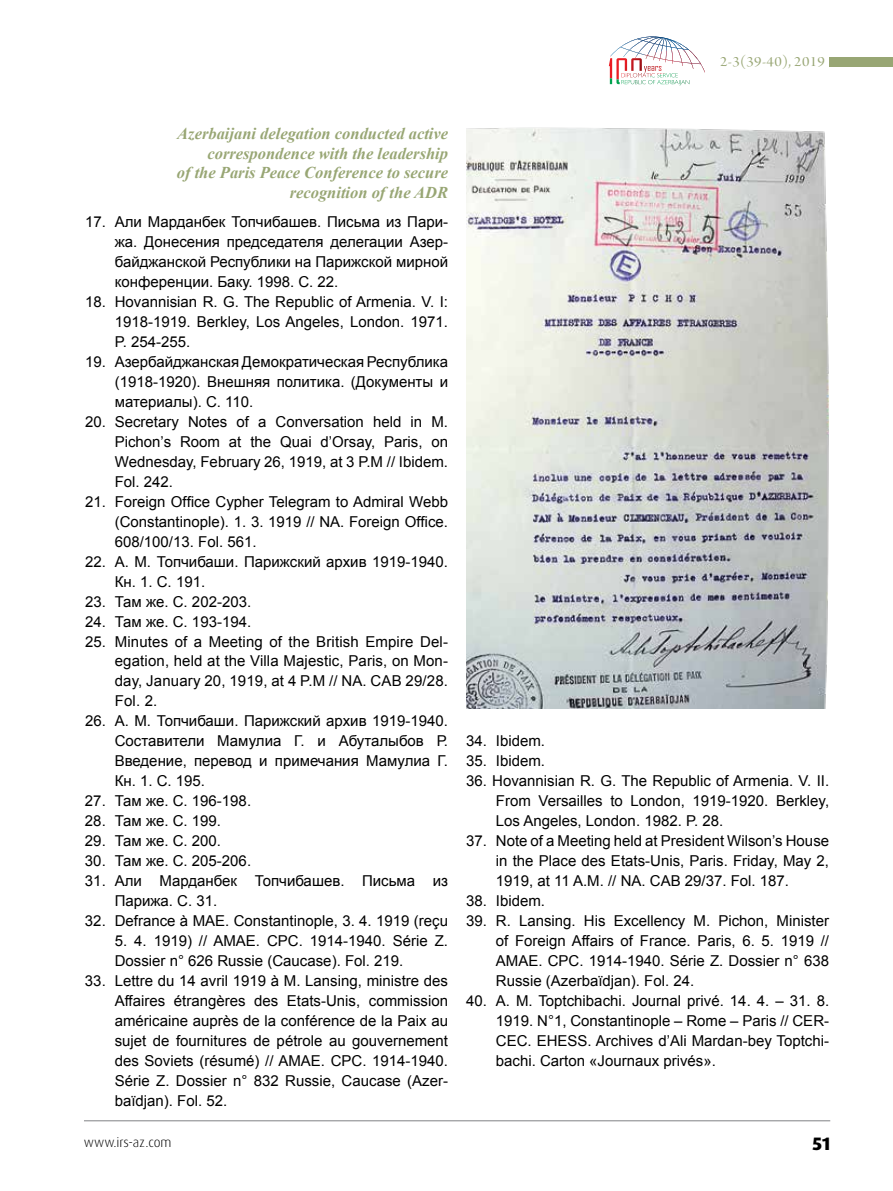
<style>
.page{position:relative;width:893px;height:1191px;background:#fff}
.page>*{position:absolute;margin:0;border:0;box-sizing:border-box;transform-origin:0 0}
.t1{font:800 18px "Dax Pro";color:#000}
.t2{font:italic 700 16.5px/19.8px "Times New Roman";color:#98a674;text-align:right}
.t3{font:15px/20px "Arial";color:#000;text-align:justify}
.t4{font:15px "Arno Pro Display";letter-spacing:.02em;color:#98a674;scale:1.1 1}
.t5{font:300 13.5px "Dax Pro";color:#000}
</style>
<div class="page">
<hr style="left:84px;top:1120px;width:746px;height:1px;background:#808285">
<svg style="left:609px;top:37px;width:96px;height:47px"></svg>
<div style="left:829px;top:57px;width:64px;height:9px;background:#98a674"></div>
<img style="left:466px;top:128px;width:363px;height:580px">
<p class="t4" style="left:720px;top:53px;width:97px">2-3(39-40), 2019</p>
<p class="t2" style="left:177px;top:123px;width:273px">Azerbaijani delegation conducted active correspondence with the leadership<br>of the Paris Peace Conference to secure recognition of the ADR</p>
<p class="t3" style="left:115px;top:212px;width:335px;text-indent:-30px">17. Али Марданбек Топчибашев. Письма из Пари&shy;жа. Донесения председателя делегации Азер&shy;байджанской Республики на Парижской мирной конференции. Баку. 1998. С. 22.</p>
<p class="t3" style="left:115px;top:292px;width:335px;text-indent:-30px">18. Hovannisian R. G. The Republic of Armenia. V. I:<br>1918-1919. Berkley, Los Angeles, London. 1971.<br>P. 254-255.</p>
<p class="t3" style="left:115px;top:352px;width:335px;text-indent:-30px">19. Азербайджанская Демократическая Республика (1918-1920). Внешняя политика. (Документы и материалы). С. 110.</p>
<p class="t3" style="left:115px;top:412px;width:335px;text-indent:-30px">20. Secretary Notes of a Conversation held in M.<br>Pichon’s Room at the Quai d’Orsay, Paris, on Wednesday, February 26, 1919, at 3 P.M // Ibidem.<br>Fol. 242.</p>
<p class="t3" style="left:115px;top:492px;width:335px;text-indent:-30px">21. Foreign Office Cypher Telegram to Admiral Webb (Constantinople). 1. 3. 1919 // NA. Foreign Office.<br>608/100/13. Fol. 561.</p>
<p class="t3" style="left:115px;top:551px;width:335px;text-indent:-30px">22. А. М. Топчибаши. Парижский архив 1919-1940.<br>Кн. 1. С. 191.</p>
<p class="t3" style="left:85px;top:591px;width:168px">23. Там же. С. 202-203.</p>
<p class="t3" style="left:85px;top:611px;width:168px">24. Там же. С. 193-194.</p>
<p class="t3" style="left:115px;top:631px;width:335px;text-indent:-30px">25. Minutes of a Meeting of the British Empire Del&shy;egation, held at the Villa Majestic, Paris, on Mon&shy;day, January 20, 1919, at 4 P.M // NA. CAB 29/28.<br>Fol. 2.</p>
<p class="t3" style="left:115px;top:711px;width:335px;text-indent:-30px">26. А. М. Топчибаши. Парижский архив 1919-1940.<br>Составители Мамулиа Г. и Абуталыбов Р.<br>Введение, перевод и примечания Мамулиа Г.<br>Кн. 1. С. 195.</p>
<p class="t3" style="left:85px;top:791px;width:168px">27. Там же. С. 196-198.</p>
<p class="t3" style="left:85px;top:811px;width:138px">28. Там же. С. 199.</p>
<p class="t3" style="left:85px;top:831px;width:138px">29. Там же. С. 200.</p>
<p class="t3" style="left:85px;top:851px;width:168px">30. Там же. С. 205-206.</p>
<p class="t3" style="left:115px;top:871px;width:335px;text-indent:-30px">31. Али Марданбек Топчибашев. Письма из<br>Парижа. С. 31.</p>
<p class="t3" style="left:85px;top:910px;width:365px">32. Defrance à MAE. Constantinople, 3. 4. 1919 (reçu</p>
<p class="t3" style="left:115px;top:930px;width:335px">5. 4. 1919) // AMAE. CPC. 1914-1940. Série Z.<br>Dossier n° 626 Russie (Caucase). Fol. 219.</p>
<p class="t3" style="left:115px;top:970px;width:335px;text-indent:-30px">33. Lettre du 14 avril 1919 à M. Lansing, ministre des Affaires étrangères des Etats-Unis, commission américaine auprès de la conférence de la Paix au sujet de fournitures de pétrole au gouvernement des Soviets (résumé) // AMAE. CPC. 1914-1940.<br>Série Z. Dossier n° 832 Russie, Caucase (Azer&shy;baïdjan). Fol. 52.</p>
<p class="t3" style="left:466px;top:731px;width:80px">34. Ibidem.</p>
<p class="t3" style="left:466px;top:751px;width:80px">35. Ibidem.</p>
<p class="t3" style="left:496px;top:771px;width:335px;text-indent:-30px">36. Hovannisian R. G. The Republic of Armenia. V. II.<br>From Versailles to London, 1919-1920. Berkley, Los Angeles, London. 1982. P. 28.</p>
<p class="t3" style="left:496px;top:831px;width:335px;text-indent:-30px">37. Note of a Meeting held at President Wilson’s House in the Place des Etats-Unis, Paris. Friday, May 2, 1919, at 11 A.M. // NA. CAB 29/37. Fol. 187.</p>
<p class="t3" style="left:466px;top:891px;width:80px">38. Ibidem.</p>
<p class="t3" style="left:496px;top:910px;width:335px;text-indent:-30px">39. R. Lansing. His Excellency M. Pichon, Minister of Foreign Affairs of France. Paris, 6. 5. 1919 // AMAE. CPC. 1914-1940. Série Z. Dossier n° 638<br>Russie (Azerbaïdjan). Fol. 24.</p>
<p class="t3" style="left:496px;top:990px;width:335px;text-indent:-30px">40. A. M. Toptchibachi. Journal privé. 14. 4. – 31. 8.<br>1919. N°1, Constantinople – Rome – Paris // CER-CEC. EHESS. Archives d’Ali Mardan-bey Toptchi&shy;bachi. Carton «Journaux privés».</p>
<p class="t5" style="left:84px;top:1133px;width:89px">www.irs-az.com</p>
<p class="t1" style="left:812px;top:1131px;width:19px">51</p>
</div>
